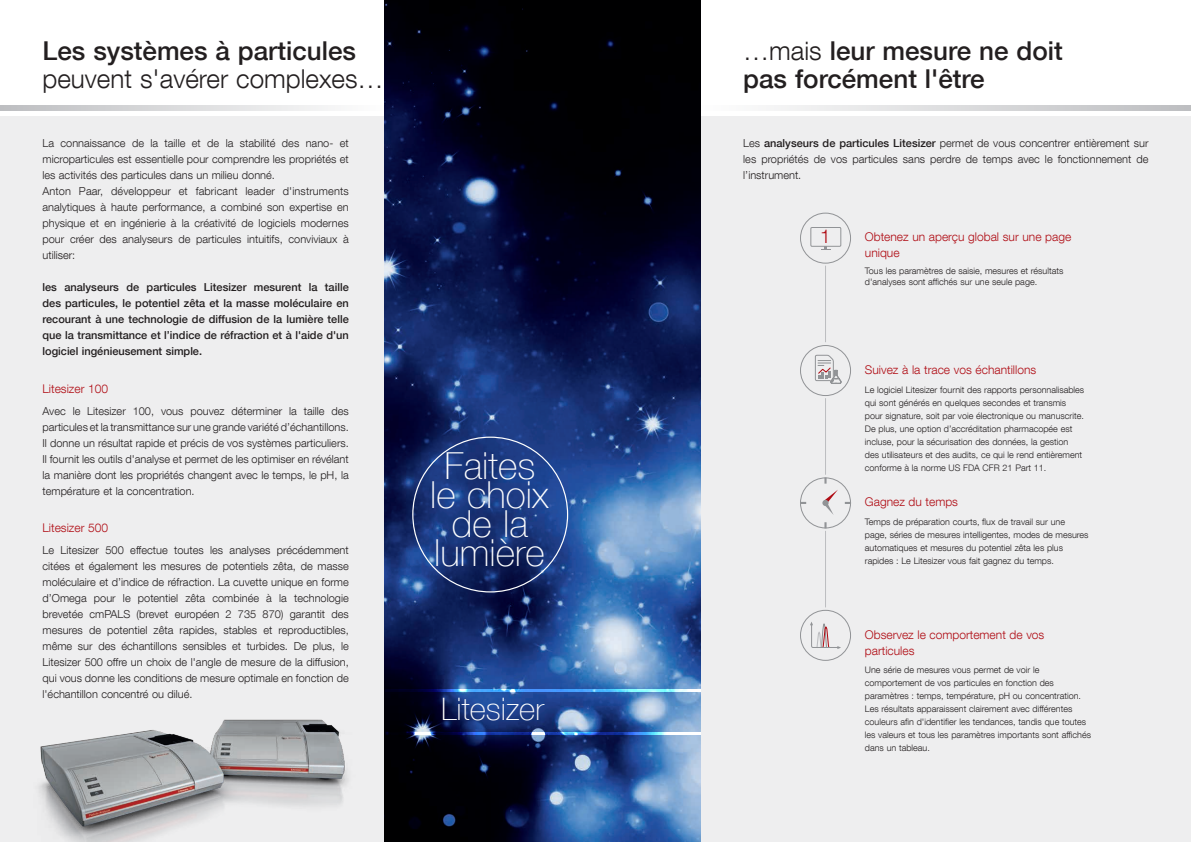
<style>
.page{position:relative;width:1191px;height:842px;background:#fff}
.page>*{position:absolute;margin:0;border:0;box-sizing:border-box;transform-origin:0 0}
.t1{font:100 37.2px/28.8px "Helvetica Neue LT Com";color:#fff;text-align:center}
.t2{font:100 31px "Helvetica Neue LT Com";color:#fff}
.t3{font:500 26px/28px "Helvetica Neue LT Com";color:#231f20}
.t4{font:300 26px "Helvetica Neue LT Com";color:#231f20}
.t5{font:300 18.9px "Helvetica Neue LT Com";color:#b00d15}
.t6{font:300 12px/16px "Helvetica Neue LT Com";color:#b00d15}
.t7{font:300 11px/16px "Helvetica Neue LT Com";color:#231f20;text-align:justify}
.t8{font:500 11px/16px "Helvetica Neue LT Com";color:#231f20;text-align:justify}
.t9{font:300 9px/13px "Helvetica Neue LT Com";color:#231f20}
.s1{font-weight:300}
.s2{font-weight:500}
</style>
<div class="page">
<div style="left:0;top:116px;width:1191px;height:726px;background:#eeeeef"></div>
<svg style="left:0;top:105px;width:385px;height:6px"></svg>
<img style="left:385px;top:0;width:316px;height:842px">
<svg style="left:774px;top:105px;width:417px;height:6px;background:#d8d9da"></svg>
<hr style="left:385px;top:732px;width:316px;height:2px;background:#fff">
<hr style="left:385px;top:689px;width:316px;height:2px;background:#fff">
<svg style="left:810px;top:622px;width:31px;height:27px"></svg>
<div style="left:800px;top:610px;width:51px;height:51px;border:1px solid #919396;border-radius:50%"></div>
<div style="left:800px;top:213px;width:51px;height:51px;border:1px solid #919396;border-radius:50%"></div>
<div style="left:810px;top:227px;width:31px;height:20px;border:1px solid #919396"></div>
<svg style="left:821px;top:247px;width:9px;height:3px"></svg>
<div style="left:800px;top:477px;width:51px;height:51px;border:1px solid #919396;border-radius:50%"></div>
<svg style="left:824px;top:477px;width:2px;height:7px"></svg>
<svg style="left:824px;top:522px;width:2px;height:6px"></svg>
<svg style="left:845px;top:502px;width:6px;height:2px"></svg>
<svg style="left:800px;top:502px;width:6px;height:2px"></svg>
<svg style="left:822px;top:490px;width:16px;height:25px"></svg>
<hr style="left:825px;top:398px;width:1px;height:77px;background:#bcbdc0">
<hr style="left:825px;top:266px;width:1px;height:76px;background:#bcbdc0">
<hr style="left:825px;top:531px;width:1px;height:76px;background:#bcbdc0">
<div style="left:800px;top:345px;width:51px;height:51px;border:1px solid #919396;border-radius:50%"></div>
<svg style="left:815px;top:355px;width:27px;height:29px"></svg>
<img style="left:39px;top:719px;width:309px;height:123px">
<h3 class="t3" style="left:43px;top:37px;width:315px">Les systèmes à particules</h3>
<h3 class="t4" style="left:43px;top:63px;width:342px">peuvent s'avérer complexes…</h3>
<p class="t7" style="left:43px;top:135px;width:308px;text-align:left">La connaissance de la taille et de la stabilité des nano- et microparticules est essentielle pour comprendre les propriétés et les activités des particules dans un milieu donné.<br>Anton Paar, développeur et fabricant leader d'instruments analytiques à haute performance, a combiné son expertise en physique et en ingénierie à la créativité de logiciels modernes pour créer des analyseurs de particules intuitifs, conviviaux à utiliser:</p>
<p class="t8" style="left:43px;top:279px;width:308px">les analyseurs de particules Litesizer mesurent la taille des particules, le potentiel zêta et la masse moléculaire en recourant à une technologie de diffusion de la lumière telle que la transmittance et l’indice de réfraction et à l'aide d'un logiciel ingénieusement simple.</p>
<p class="t6" style="left:43px;top:380px;width:67px">Litesizer 100</p>
<p class="t7" style="left:43px;top:402px;width:308px">Avec le Litesizer 100, vous pouvez déterminer la taille des particules et la transmittance sur une grande variété d’échantillons.<br>Il donne un résultat rapide et précis de vos systèmes particuliers.<br>Il fournit les outils d'analyse et permet de les optimiser en révélant la manière dont les propriétés changent avec le temps, le pH, la température et la concentration.</p>
<p class="t6" style="left:43px;top:520px;width:67px">Litesizer 500</p>
<p class="t7" style="left:43px;top:542px;width:308px">Le Litesizer 500 effectue toutes les analyses précédemment citées et également les mesures de potentiels zêta, de masse moléculaire et d’indice de réfraction. La cuvette unique en forme d’Omega pour le potentiel zêta combinée à la technologie brevetée cmPALS (brevet européen 2 735 870) garantit des mesures de potentiel zêta rapides, stables et reproductibles, même sur des échantillons sensibles et turbides. De plus, le Litesizer 500 offre un choix de l'angle de mesure de la diffusion, qui vous donne les conditions de mesure optimale en fonction de l'échantillon concentré ou dilué.</p>
<h1 class="t1" style="left:430px;top:451px;width:120px">Faites le choix de la lumière</h1>
<h2 class="t2" style="left:441px;top:691px;width:104px">Litesizer</h2>
<h3 class="t3" style="left:743px;top:37px;width:321px"><span class="s1">…mais</span> leur mesure ne doit pas forcément l'être</h3>
<p class="t7" style="left:743px;top:135px;width:407px">Les <span class="s2">analyseurs de particules Litesizer</span> permet de vous concentrer entièrement sur les propriétés de vos particules sans perdre de temps avec le fonctionnement de l’instrument.</p>
<h3 class="t5" style="left:820px;top:224px;width:12px">1</h3>
<p class="t6" style="left:865px;top:229px;width:208px">Obtenez un aperçu global sur une page unique</p>
<p class="t9" style="left:865px;top:265px;width:200px;line-height:10.8px">Tous les paramètres de saisie, mesures et résultats d'analyses sont affichés sur une seule page.</p>
<p class="t6" style="left:865px;top:362px;width:173px">Suivez à la trace vos échantillons</p>
<p class="t9" style="left:865px;top:383px;width:221px">Le logiciel Litesizer fournit des rapports personnalisables qui sont générés en quelques secondes et transmis pour signature, soit par voie électronique ou manuscrite.<br>De plus, une option d’accréditation pharmacopée est incluse, pour la sécurisation des données, la gestion des utilisateurs et des audits, ce qui le rend entièrement conforme à la norme US FDA CFR 21 Part 11.</p>
<p class="t6" style="left:865px;top:494px;width:95px">Gagnez du temps</p>
<p class="t9" style="left:865px;top:515px;width:225px">Temps de préparation courts, flux de travail sur une page, séries de mesures intelligentes, modes de mesures automatiques et mesures du potentiel zêta les plus rapides : Le Litesizer vous fait gagnez du temps.</p>
<p class="t6" style="left:865px;top:626px;width:181px">Observez le comportement de vos particules</p>
<p class="t9" style="left:865px;top:663px;width:228px">Une série de mesures vous permet de voir le comportement de vos particules en fonction des paramètres : temps, température, pH ou concentration.<br>Les résultats apparaissent clairement avec différentes couleurs afin d'identifier les tendances, tandis que toutes les valeurs et tous les paramètres importants sont affichés dans un tableau.</p>
</div>
